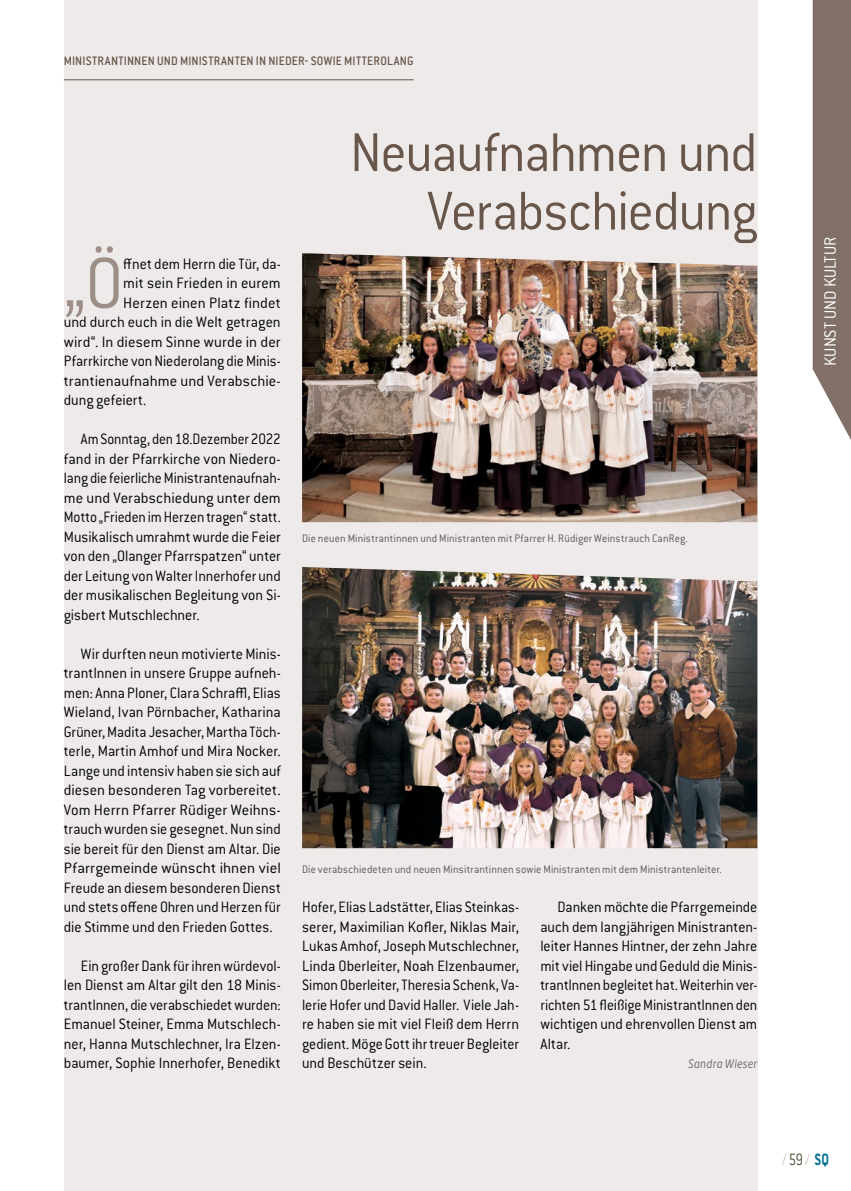
<style>
.page{position:relative;width:851px;height:1191px;background:#fff}
.page>*{position:absolute;margin:0;border:0;box-sizing:border-box;transform-origin:0 0}
.Fliesstext_2019_ohne{font:300 78.45px "Conduit ITC Pro";color:#9d8f87;scale:.95 1}
.Überschrift_Kirchlic{font:300 60px/58.5px "Conduit ITC Pro";letter-spacing:-.025em;color:#68564b;text-align:right;scale:.95 1}
.Rubrik_vertikal{font:300 18px "Conduit ITC Pro";color:#fff}
.t1{font:300 18px "Conduit ITC Pro";color:#c6c1b2;scale:.8 1}
.Fliesstext_2019_mit{font:300 16.5px/19.5px "Conduit ITC Pro";color:#000;text-align:justify;scale:.94 1}
.Fliesstext_2019_mit-2{font:300 16.5px/19.5px "Conduit ITC Pro";color:#000;text-align:justify;scale:.95 1}
.Fliesstext_2019_mit-3{font:300 16.5px/19.5px "Conduit ITC Pro";color:#000;text-align:justify;scale:.91 1}
.Fliesstext_2019_ohne-2{font:300 16.5px "Conduit ITC Pro";color:#000}
.Fliesstext_2019_ohne-3{font:300 16.5px "Conduit ITC Pro";color:#000;scale:.95 1}
.Fliesstext_2019_ohne-4{font:300 16.5px "Conduit ITC Pro";color:#000;scale:.94 1}
.Rubrik_braungrau{font:500 13.5px "Conduit ITC Pro";letter-spacing:.015em;color:#68564b;scale:.95 1}
.Didaskalie_2019{font:300 12px "Conduit ITC Pro";letter-spacing:.01em;color:#575756;scale:.95 1}
.Autor{font:italic 300 11.7px "Puffin Display Soft";letter-spacing:.02em;color:#575756;scale:.95 1}
.s1{color:#445231}
.s2{font-weight:700;color:#006f93}
</style>
<div class="page">
<div style="left:64px;top:0;width:693px;height:1191px;background:#edeae9"></div>
<svg style="left:812px;top:0;width:38px;height:438px;background:#8f8078"></svg>
<hr style="left:64px;top:79px;width:349px;height:1px;background:#68564b">
<img style="left:302px;top:253px;width:455px;height:269px">
<img style="left:302px;top:567px;width:455px;height:281px">
<p class="Rubrik_braungrau" style="left:64px;top:53px;width:370px">MINISTRANTINNEN UND MINISTRANTEN IN NIEDER- SOWIE MITTEROLANG</p>
<p class="Fliesstext_2019_ohne" style="left:64px;top:240px;width:64px">„Ö</p>
<p class="Fliesstext_2019_ohne-3" style="left:123px;top:254px;width:167px">ffnet dem Herrn die Tür, da-</p>
<p class="Fliesstext_2019_ohne-2" style="left:123px;top:274px;width:159px">mit sein Frieden in eurem</p>
<p class="Fliesstext_2019_ohne-2" style="left:123px;top:293px;width:159px">Herzen einen Platz findet</p>
<p class="Fliesstext_2019_ohne-2" style="left:64px;top:313px;width:218px">und durch euch in die Welt getragen</p>
<p class="Fliesstext_2019_ohne-2" style="left:64px;top:332px;width:218px">wird“. In diesem Sinne wurde in der</p>
<p class="Fliesstext_2019_ohne-4" style="left:64px;top:352px;width:232px">Pfarrkirche von Niederolang die Minis-</p>
<p class="Fliesstext_2019_ohne-2" style="left:64px;top:371px;width:218px">trantienaufnahme und Verabschie-</p>
<p class="Fliesstext_2019_ohne-3" style="left:64px;top:391px;width:88px">dung gefeiert.</p>
<p class="Fliesstext_2019_mit-3" style="left:64px;top:429px;width:240px;text-indent:17px">Am Sonntag, den 18.Dezember 2022 fand in der Pfarrkirche von Niedero&shy;lang die feierliche Ministrantenaufnah&shy;me und Verabschiedung unter dem Motto „Frieden im Herzen tragen“ statt.<br>Musikalisch umrahmt wurde die Feier von den „Olanger Pfarrspatzen“ unter der Leitung von Walter Innerhofer und der musikalischen Begleitung von Si&shy;gisbert Mutschlechner.</p>
<p class="Fliesstext_2019_mit-2" style="left:64px;top:644px;width:230px;text-indent:17px">Wir durften neun motivierte Minis&shy;trantInnen in unsere Gruppe aufneh&shy;men: Anna Ploner, Clara Schraffl, Elias Wieland, Ivan Pörnbacher, Katharina Grüner, Madita Jesacher, Martha Töch&shy;terle, Martin Amhof und Mira Nocker.<br>Lange und intensiv haben sie sich auf diesen besonderen Tag vorbereitet.<br>Vom Herrn Pfarrer Rüdiger Weihns&shy;trauch wurden sie gesegnet. Nun sind sie bereit für den Dienst am Altar. Die Pfarrgemeinde wünscht ihnen viel Freude an diesem besonderen Dienst und stets offene Ohren und Herzen für die Stimme und den Frieden Gottes.</p>
<p class="Fliesstext_2019_mit" style="left:64px;top:956px;width:232px;text-indent:17px">Ein großer Dank für ihren würdevol&shy;len Dienst am Altar gilt den 18 Minis&shy;trantInnen, die verabschiedet wurden:<br>Emanuel Steiner, Emma Mutschlech&shy;ner, Hanna Mutschlechner, Ira Elzen&shy;baumer, Sophie Innerhofer, Benedikt</p>
<p class="Überschrift_Kirchlic" style="left:350px;top:124px;width:430px">Neuaufnahmen und<br>Verabschiedung</p>
<p class="Didaskalie_2019" style="left:302px;top:531px;width:407px">Die neuen Ministrantinnen und Ministranten mit Pfarrer H. Rüdiger Weinstrauch CanReg.</p>
<p class="Didaskalie_2019" style="left:302px;top:863px;width:443px">Die verabschiedeten und neuen Minsitrantinnen sowie Ministranten mit dem Ministrantenleiter.</p>
<p class="Fliesstext_2019_mit" style="left:540px;top:897px;width:232px;text-indent:17px">Danken möchte die Pfarrgemeinde auch dem langjährigen Ministranten&shy;leiter Hannes Hintner, der zehn Jahre mit viel Hingabe und Geduld die Minis&shy;trantInnen begleitet hat. Weiterhin ver&shy;richten 51 fleißige MinistrantInnen den wichtigen und ehrenvollen Dienst am Altar.</p>
<p class="Autor" style="left:688px;top:1057px;width:74px">Sandra Wieser</p>
<p class="Fliesstext_2019_mit" style="left:302px;top:897px;width:232px">Hofer, Elias Ladstätter, Elias Steinkas&shy;serer, Maximilian Kofler, Niklas Mair, Lukas Amhof, Joseph Mutschlechner, Linda Oberleiter, Noah Elzenbaumer, Simon Oberleiter, Theresia Schenk, Va&shy;lerie Hofer und David Haller. Viele Jah&shy;re haben sie mit viel Fleiß dem Herrn gedient. Möge Gott ihr treuer Begleiter und Beschützer sein.</p>
<p class="Rubrik_vertikal" style="left:820px;top:366px;width:130px;rotate:-90deg">KUNST UND KULTUR</p>
<p class="t1" style="left:782px;top:1149px;width:60px">/ <span class="s1">59</span> / <span class="s2">SQ</span></p>
</div>
